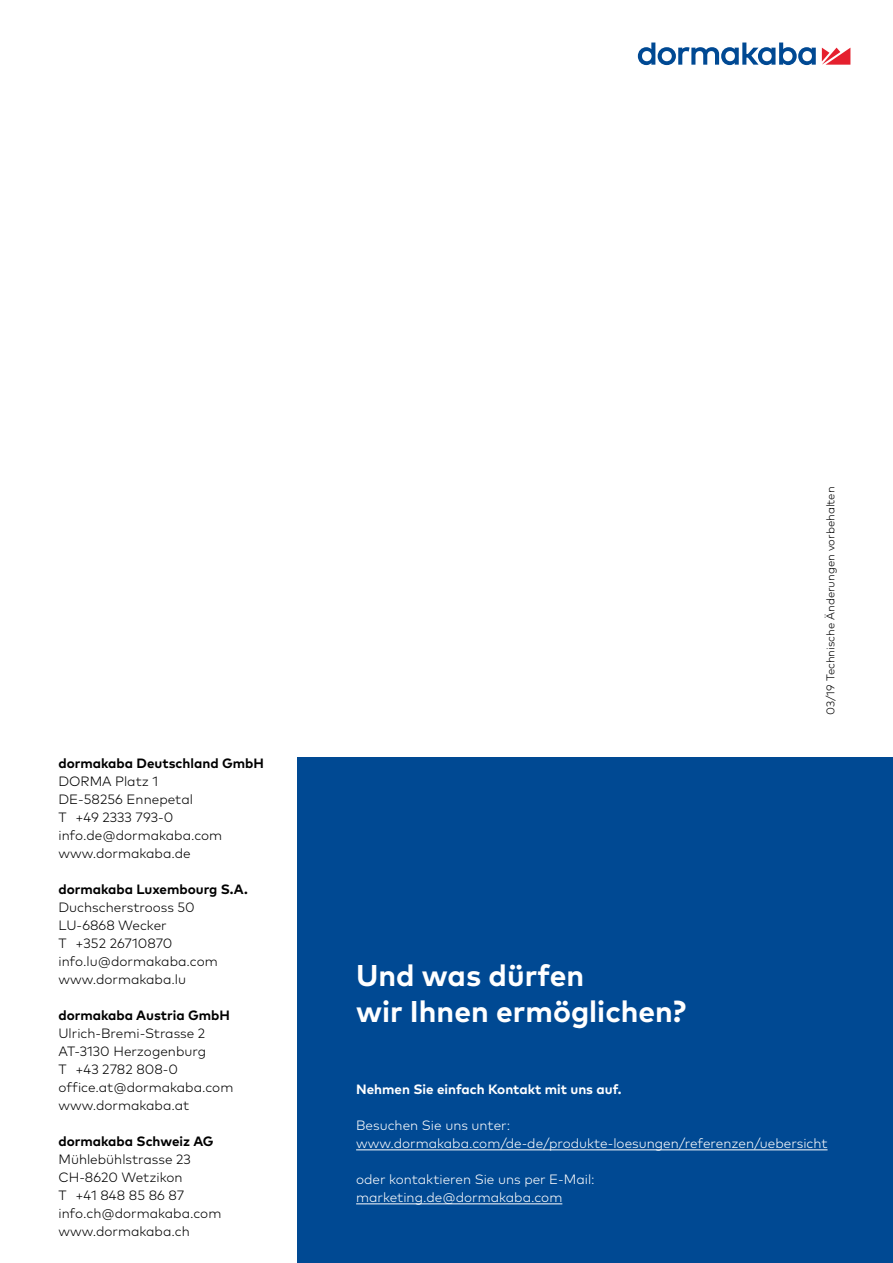
<style>
.page{position:relative;width:893px;height:1263px;background:#fff}
.page>*{position:absolute;margin:0;border:0;box-sizing:border-box;transform-origin:0 0}
.t1{font:700 30px/36px "Mark Pro";color:#fff}
.t2{font:300 13.5px/18px "Mark Pro";color:#000}
.t3{font:300 13.5px/18px "Mark Pro";color:#fff}
.t4{font:700 13.5px "Mark Pro";color:#000}
.t5{font:700 13.5px "Mark Pro";color:#fff}
.t6{font:300 11.25px "Mark Pro";color:#000}
</style>
<div class="page">
<div style="left:298px;top:758px;width:595px;height:505px;background:#004993"></div>
<hr style="left:356px;top:1149px;width:471px;height:1px;background:#fff">
<hr style="left:356px;top:1203px;width:206px;height:1px;background:#fff">
<svg style="left:822px;top:48px;width:28px;height:17px"></svg>
<svg style="left:638px;top:43px;width:178px;height:22px"></svg>
<p class="t4" style="left:58px;top:753px;width:207px">dormakaba Deutschland GmbH</p>
<p class="t2" style="left:58px;top:772px;width:165px">DORMA Platz 1<br>DE-58256 Ennepetal<br>T +49 2333 793-0 info.de@dormakaba.com www.dormakaba.de</p>
<p class="t4" style="left:58px;top:879px;width:191px">dormakaba Luxembourg S.A.</p>
<p class="t2" style="left:58px;top:898px;width:161px">Duchscherstrooss 50<br>LU-6868 Wecker<br>T +352 26710870 info.lu@dormakaba.com www.dormakaba.lu</p>
<p class="t4" style="left:58px;top:1005px;width:173px">dormakaba Austria GmbH</p>
<p class="t2" style="left:58px;top:1024px;width:176px">Ulrich-Bremi-Strasse 2<br>AT-3130 Herzogenburg<br>T +43 2782 808-0 office.at@dormakaba.com www.dormakaba.at</p>
<p class="t4" style="left:58px;top:1131px;width:157px">dormakaba Schweiz AG</p>
<p class="t2" style="left:58px;top:1149px;width:164px">Mühlebühlstrasse 23<br>CH-8620 Wetzikon<br>T +41 848 85 86 87 info.ch@dormakaba.com www.dormakaba.ch</p>
<h1 class="t1" style="left:356px;top:954px;width:332px">Und was dürfen<br>wir Ihnen ermöglichen?</h1>
<p class="t6" style="left:822px;top:715px;width:230px;rotate:-90deg">03/19 Technische Änderungen vorbehalten</p>
<p class="t5" style="left:356px;top:1078px;width:267px">Nehmen Sie einfach Kontakt mit uns auf.</p>
<p class="t3" style="left:356px;top:1115px;width:473px">Besuchen Sie uns unter: www.dormakaba.com/de-de/produkte-loesungen/referenzen/uebersicht</p>
<p class="t3" style="left:356px;top:1169px;width:240px">oder kontaktieren Sie uns per E-Mail: marketing.de@dormakaba.com</p>
</div>
